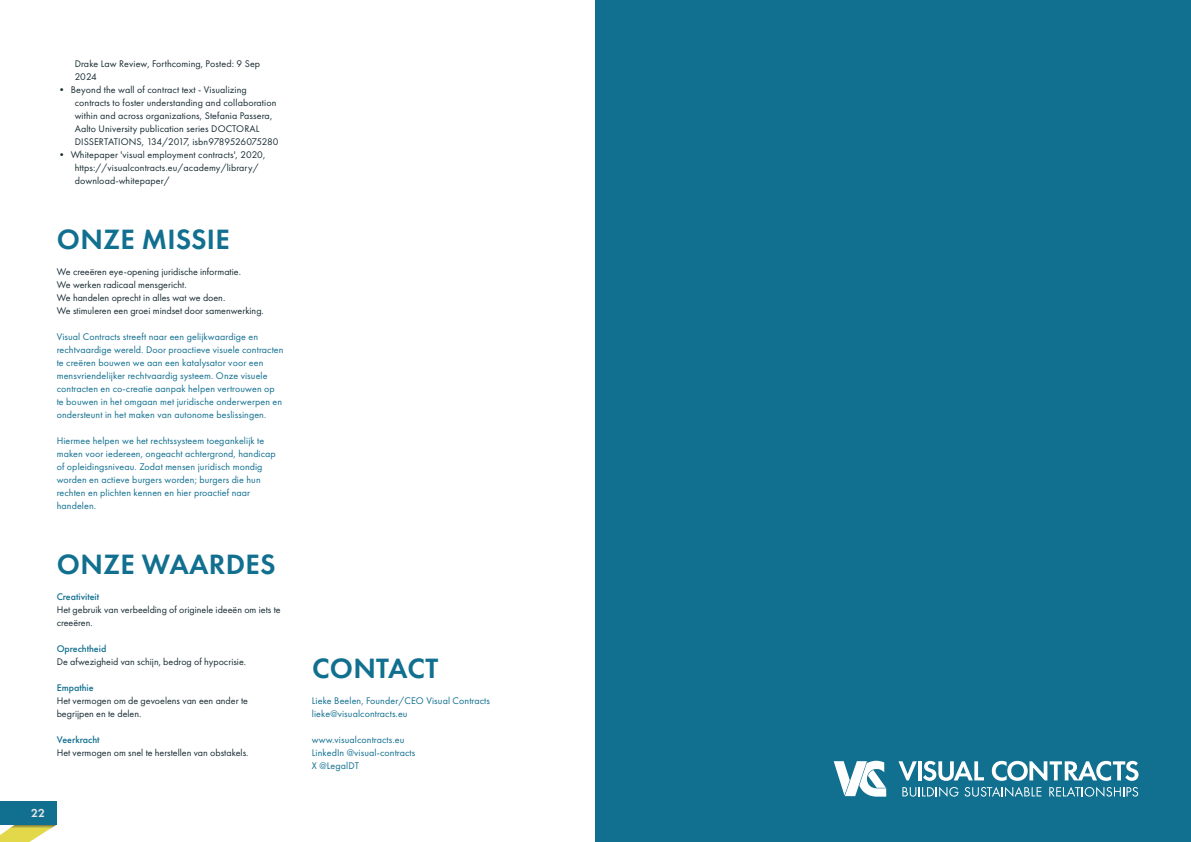
<style>
.page{position:relative;width:1191px;height:842px;background:#fff}
.page>*{position:absolute;margin:0;border:0;box-sizing:border-box;transform-origin:0 0}
.Brood{font:600 29px "Futura PT";letter-spacing:.01em;color:#116f8f}
.t1{font:600 12px "Futura PT";color:#e6e7e9}
.Brood-2{font:10px/13px "Futura PT";color:#182c33}
.Brood-3{font:10px/13px "Futura PT";letter-spacing:.01em;color:#116f8f}
.Brood-4{font:500 10px "Futura PT";color:#116f8f}
</style>
<div class="page">
<svg style="left:0;top:825px;width:56px;height:17px"></svg>
<div style="left:0;top:801px;width:57px;height:24px;background:#116f8f"></div>
<div style="left:595px;top:0;width:596px;height:842px;background:#116f8f"></div>
<svg style="left:898px;top:761px;width:18px;height:19px"></svg>
<svg style="left:918px;top:761px;width:3px;height:19px"></svg>
<svg style="left:923px;top:761px;width:61px;height:20px"></svg>
<svg style="left:991px;top:761px;width:147px;height:20px"></svg>
<svg style="left:902px;top:787px;width:56px;height:10px"></svg>
<svg style="left:964px;top:787px;width:77px;height:10px"></svg>
<svg style="left:1049px;top:787px;width:90px;height:10px"></svg>
<svg style="left:833px;top:761px;width:53px;height:36px"></svg>
<p class="Brood-2" style="left:75px;top:57px;width:187px">Drake Law Review, Forthcoming, Posted: 9 Sep<br>2024</p>
<p class="Brood-2" style="left:75px;top:83px;width:205px;text-indent:-18px">• Beyond the wall of contract text - Visualizing contracts to foster understanding and collaboration within and across organizations, Stefania Passera, Aalto University publication series DOCTORAL DISSERTATIONS, 134/2017, isbn9789526075280</p>
<p class="Brood-2" style="left:75px;top:148px;width:192px;text-indent:-18px">• Whitepaper 'visual employment contracts', 2020, https://visualcontracts.eu/academy/library/ download-whitepaper/</p>
<p class="Brood" style="left:57px;top:222px;width:174px">ONZE MISSIE</p>
<p class="Brood-2" style="left:57px;top:265px;width:209px">We creeëren eye-opening juridische informatie.<br>We werken radicaal mensgericht.<br>We handelen oprecht in alles wat we doen.<br>We stimuleren een groei mindset door samenwerking.</p>
<p class="Brood-3" style="left:57px;top:330px;width:228px">Visual Contracts streeft naar een gelijkwaardige en rechtvaardige wereld. Door proactieve visuele contracten te creëren bouwen we aan een katalysator voor een mensvriendelijker rechtvaardig systeem. Onze visuele contracten en co-creatie aanpak helpen vertrouwen op te bouwen in het omgaan met juridische onderwerpen en ondersteunt in het maken van autonome beslissingen.</p>
<p class="Brood-3" style="left:57px;top:434px;width:221px">Hiermee helpen we het rechtssysteem toegankelijk te maken voor iedereen, ongeacht achtergrond, handicap of opleidingsniveau. Zodat mensen juridisch mondig worden en actieve burgers worden; burgers die hun rechten en plichten kennen en hier proactief naar handelen.</p>
<p class="Brood" style="left:57px;top:547px;width:220px">ONZE WAARDES</p>
<p class="Brood-4" style="left:57px;top:591px;width:44px">Creativiteit</p>
<p class="Brood-2" style="left:57px;top:603px;width:225px">Het gebruik van verbeelding of originele ideeën om iets te creeëren.</p>
<p class="Brood-4" style="left:57px;top:643px;width:51px">Oprechtheid</p>
<p class="Brood-2" style="left:57px;top:655px;width:191px">De afwezigheid van schijn, bedrog of hypocrisie.</p>
<p class="Brood-4" style="left:57px;top:682px;width:38px">Empathie</p>
<p class="Brood-2" style="left:57px;top:694px;width:193px">Het vermogen om de gevoelens van een ander te begrijpen en te delen.</p>
<p class="Brood-4" style="left:57px;top:734px;width:44px">Veerkracht</p>
<p class="Brood-2" style="left:57px;top:746px;width:193px">Het vermogen om snel te herstellen van obstakels.</p>
<p class="t1" style="left:31px;top:806px;width:15px">22</p>
<p class="Brood" style="left:312px;top:651px;width:128px">CONTACT</p>
<p class="Brood-3" style="left:312px;top:694px;width:180px">Lieke Beelen, Founder/CEO Visual Contracts</p>
<p class="Brood-3" style="left:312px;top:707px;width:97px">lieke@visualcontracts.eu</p>
<p class="Brood-3" style="left:312px;top:733px;width:94px">www.visualcontracts.eu</p>
<p class="Brood-3" style="left:312px;top:746px;width:105px">LinkedIn @visual-contracts</p>
<p class="Brood-3" style="left:312px;top:759px;width:49px">X @LegalDT</p>
</div>
